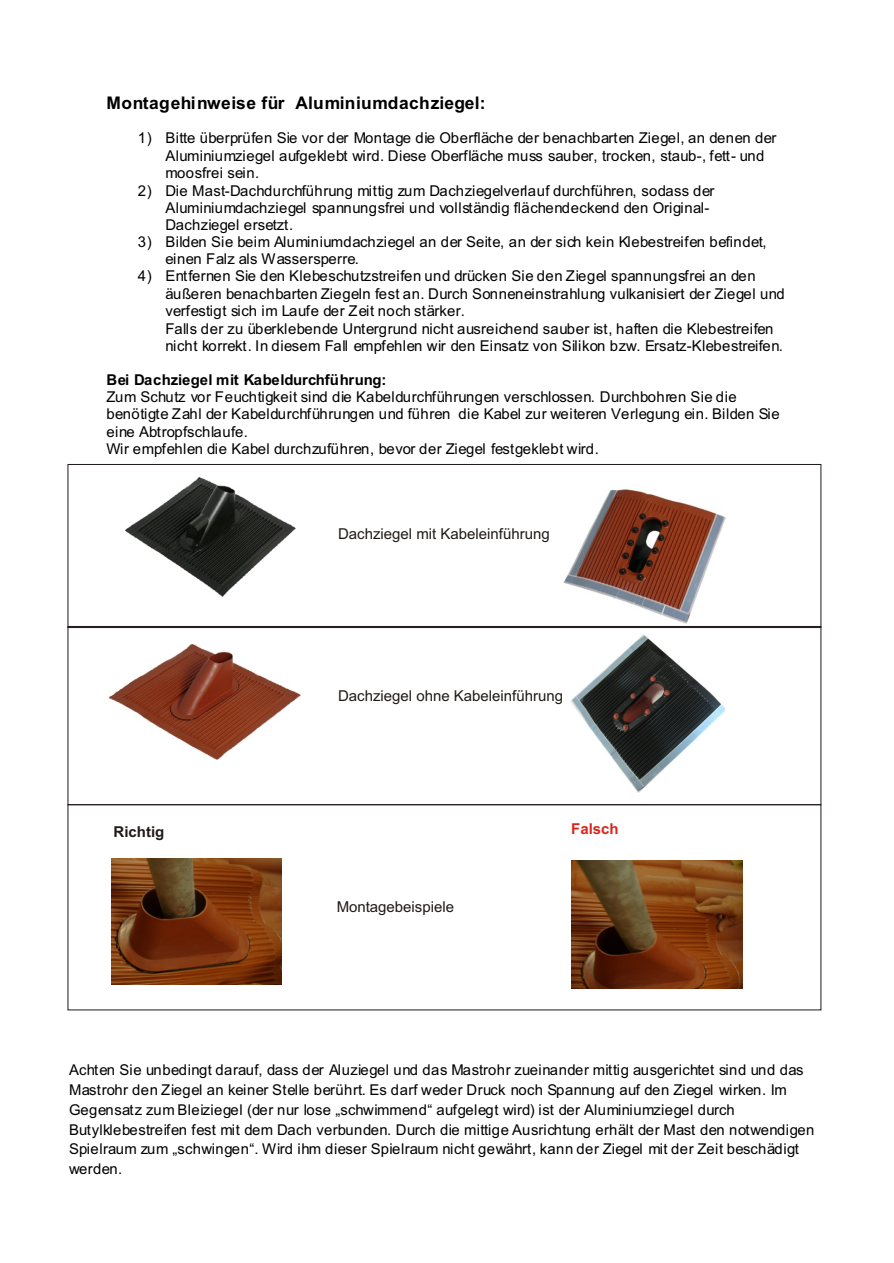
<style>
.page{position:relative;width:894px;height:1263px;background:#fff}
.page>*{position:absolute;margin:0;border:0;box-sizing:border-box;transform-origin:0 0}
.t1{font:700 17.4px "Arial";letter-spacing:.025em;color:#000}
.t2{font:15px "Arial";color:#1f1a17}
.t3{font:700 15px "Arial";color:#1f1a17}
.t4{font:700 15px "Arial";color:#d9261c}
.t5{font:14.85px/17.4px "Arial";letter-spacing:.01em;color:#000}
.t6{font:700 14.85px "Arial";letter-spacing:-.02em;color:#000}
</style>
<div class="page">
<img style="left:126px;top:477px;width:170px;height:119px">
<img style="left:109px;top:645px;width:192px;height:115px">
<img style="left:570px;top:634px;width:156px;height:158px">
<img style="left:572px;top:861px;width:170px;height:127px">
<img style="left:112px;top:859px;width:170px;height:126px">
<img style="left:558px;top:489px;width:170px;height:140px">
<div style="left:68px;top:626px;width:753px;height:179px;border:1px solid #1f1a17"></div>
<p class="t1" style="left:106px;top:96px;width:381px">Montagehinweise für Aluminiumdachziegel:</p>
<p class="t5" style="left:166px;top:131px;width:612px;text-indent:-28px">1) Bitte überprüfen Sie vor der Montage die Oberfläche der benachbarten Ziegel, an denen der<br>Aluminiumziegel aufgeklebt wird. Diese Oberfläche muss sauber, trocken, staub-, fett- und moosfrei sein.</p>
<p class="t5" style="left:166px;top:183px;width:550px;text-indent:-28px">2) Die Mast-Dachdurchführung mittig zum Dachziegelverlauf durchführen, sodass der<br>Aluminiumdachziegel spannungsfrei und vollständig flächendeckend den Original-<br>Dachziegel ersetzt.</p>
<p class="t5" style="left:166px;top:234px;width:603px;text-indent:-28px">3) Bilden Sie beim Aluminiumdachziegel an der Seite, an der sich kein Klebestreifen befindet, einen Falz als Wassersperre.</p>
<p class="t5" style="left:166px;top:269px;width:621px;text-indent:-28px">4) Entfernen Sie den Klebeschutzstreifen und drücken Sie den Ziegel spannungsfrei an den äußeren benachbarten Ziegeln fest an. Durch Sonneneinstrahlung vulkanisiert der Ziegel und verfestigt sich im Laufe der Zeit noch stärker.<br>Falls der zu überklebende Untergrund nicht ausreichend sauber ist, haften die Klebestreifen nicht korrekt. In diesem Fall empfehlen wir den Einsatz von Silikon bzw. Ersatz-Klebestreifen.</p>
<p class="t6" style="left:106px;top:374px;width:282px">Bei Dachziegel mit Kabeldurchführung:</p>
<p class="t5" style="left:106px;top:390px;width:675px">Zum Schutz vor Feuchtigkeit sind die Kabeldurchführungen verschlossen. Durchbohren Sie die benötigte Zahl der Kabeldurchführungen und führen die Kabel zur weiteren Verlegung ein. Bilden Sie eine Abtropfschlaufe.<br>Wir empfehlen die Kabel durchzuführen, bevor der Ziegel festgeklebt wird.</p>
<p class="t2" style="left:338px;top:528px;width:213px">Dachziegel mit Kabeleinführung</p>
<p class="t2" style="left:338px;top:690px;width:227px">Dachziegel ohne Kabeleinführung</p>
<p class="t3" style="left:114px;top:826px;width:52px">Richtig</p>
<p class="t4" style="left:571px;top:823px;width:49px">Falsch</p>
<p class="t2" style="left:337px;top:901px;width:119px">Montagebeispiele</p>
<p class="t5" style="left:69px;top:1061px;width:747px;line-height:19.8px">Achten Sie unbedingt darauf, dass der Aluziegel und das Mastrohr zueinander mittig ausgerichtet sind und das Mastrohr den Ziegel an keiner Stelle berührt. Es darf weder Druck noch Spannung auf den Ziegel wirken. Im Gegensatz zum Bleiziegel (der nur lose „schwimmend“ aufgelegt wird) ist der Aluminiumziegel durch Butylklebestreifen fest mit dem Dach verbunden. Durch die mittige Ausrichtung erhält der Mast den notwendigen Spielraum zum „schwingen“. Wird ihm dieser Spielraum nicht gewährt, kann der Ziegel mit der Zeit beschädigt werden.</p>
</div>
